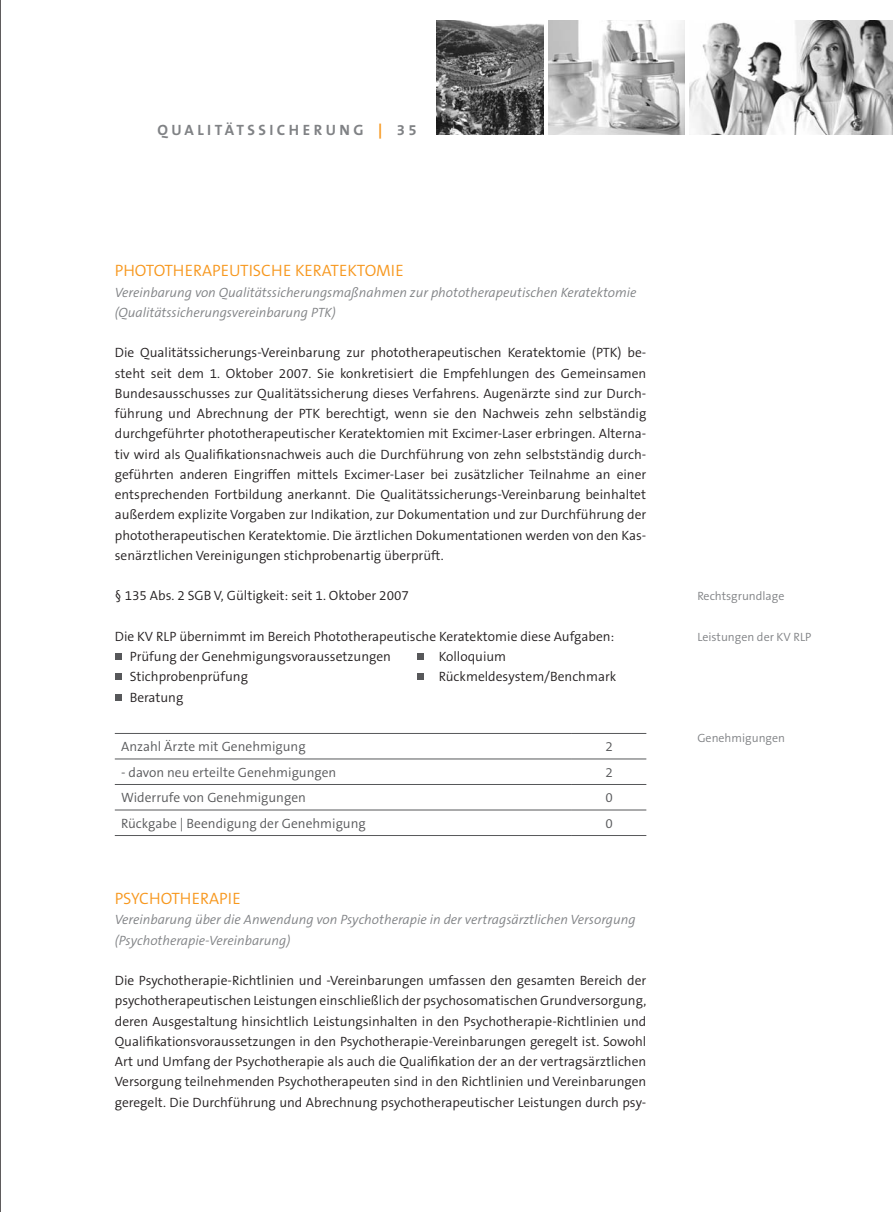
<style>
.page{position:relative;width:893px;height:1212px;background:#fff}
.page>*{position:absolute;margin:0;border:0;box-sizing:border-box;transform-origin:0 0}
.t1{font:300 16.5px "The Sans B4";color:#f7971d}
.t2{font:700 15px "The Sans B7";letter-spacing:.23em;color:#808285}
.t3{font:300 13.5px/20.2px "The Sans B4";color:#231f20;text-align:justify}
.t4{font:italic 300 13.5px/20.2px "The Sans B4";color:#808285}
.t5{font:300 13.5px "The Sans B4";color:#57585a}
.t6{font:300 12px "The Sans B4";color:#808285}
.s1{color:#f7971d}
</style>
<div class="page">
<hr style="left:0;top:0;width:1px;height:1212px;background:#231f20">
<img style="left:690px;top:20px;width:203px;height:114px">
<img style="left:549px;top:20px;width:136px;height:114px">
<img style="left:437px;top:20px;width:106px;height:114px">
<div style="left:115px;top:653px;width:7px;height:7px;background:#57585a"></div>
<div style="left:417px;top:653px;width:6px;height:7px;background:#57585a"></div>
<div style="left:115px;top:673px;width:7px;height:7px;background:#57585a"></div>
<div style="left:417px;top:673px;width:6px;height:7px;background:#57585a"></div>
<div style="left:115px;top:694px;width:7px;height:6px;background:#57585a"></div>
<hr style="left:115px;top:759px;width:457px;height:1px;background:#57585a">
<hr style="left:572px;top:759px;width:74px;height:1px;background:#57585a">
<hr style="left:115px;top:784px;width:457px;height:1px;background:#57585a">
<hr style="left:572px;top:784px;width:74px;height:1px;background:#57585a">
<hr style="left:115px;top:810px;width:457px;height:1px;background:#57585a">
<hr style="left:572px;top:810px;width:74px;height:1px;background:#57585a">
<hr style="left:115px;top:835px;width:457px;height:1px;background:#57585a">
<hr style="left:572px;top:835px;width:74px;height:1px;background:#57585a">
<hr style="left:115px;top:733px;width:457px;height:1px;background:#57585a">
<hr style="left:572px;top:733px;width:74px;height:1px;background:#57585a">
<p class="t2" style="left:157px;top:121px;width:261px">QUALITÄTSSICHERUNG <span class="s1">|</span> 35</p>
<p class="t1" style="left:115px;top:262px;width:290px">Phototherapeutische Keratektomie</p>
<p class="t4" style="left:115px;top:282px;width:523px">Vereinbarung von Qualitätssicherungsmaßnahmen zur phototherapeutischen Keratektomie (Qualitätssicherungsvereinbarung PTK)</p>
<p class="t3" style="left:115px;top:343px;width:533px">Die Qualitätssicherungs-Vereinbarung zur phototherapeutischen Keratektomie (PTK) be&shy;steht seit dem 1. Oktober 2007. Sie konkretisiert die E mpfehlungen des Gemeinsamen Bundesausschusses zur Qualitätssicherung dieses Verfahrens. Augenärzte sind zur Durch&shy;führung und Abrechnung der PTK berechtigt, wenn sie den Nachweis zehn selbständig durchgeführter phototherapeutischer Keratektomien mit Excimer-Laser erbringen. Alterna&shy;tiv wird als Qualifikationsnachweis auch die Durchführung von zehn selbstständig durch&shy;geführten anderen Eingriffen mittels Excimer-Laser bei zusätzlicher Teilnahme an einer entsprechenden Fortbildung anerkannt. Die Qualitätssicherungs-Vereinbarung beinhaltet außerdem explizite Vorgaben zur I ndikation, zur Dokumentation und zur Durchführung der phototherapeutischen Keratektomie. Die ärztlichen Dokumentationen werden von den Kas&shy;senärztlichen Vereinigungen stichprobenartig überprüft.</p>
<p class="t3" style="left:115px;top:586px;width:296px">§ 135 Abs. 2 SGB V, Gültigkeit: seit 1. Oktober 2007</p>
<p class="t3" style="left:130px;top:626px;width:486px;text-indent:-15px">Die KV RLP übernimmt im Bereich Phototherapeutische Keratektomie diese Aufgaben:<br>Prüfung der Genehmigungsvoraussetzungen</p>
<p class="t3" style="left:439px;top:647px;width:69px">Kolloquium</p>
<p class="t3" style="left:130px;top:667px;width:120px">Stichprobenprüfung</p>
<p class="t3" style="left:439px;top:667px;width:179px">Rückmeldesystem/Benchmark</p>
<p class="t3" style="left:130px;top:687px;width:55px">Beratung</p>
<p class="t5" style="left:121px;top:739px;width:186px">Anzahl Ärzte mit Genehmigung</p>
<p class="t5" style="left:605px;top:739px;width:9px">2</p>
<p class="t5" style="left:121px;top:765px;width:217px">- davon neu erteilte Genehmigungen</p>
<p class="t5" style="left:605px;top:765px;width:9px">2</p>
<p class="t5" style="left:121px;top:790px;width:186px">Widerrufe von Genehmigungen</p>
<p class="t5" style="left:605px;top:790px;width:9px">0</p>
<p class="t5" style="left:121px;top:816px;width:246px">Rückgabe | Beendigung der Genehmigung</p>
<p class="t5" style="left:605px;top:816px;width:9px">0</p>
<p class="t1" style="left:115px;top:890px;width:127px">Psychotherapie</p>
<p class="t4" style="left:115px;top:910px;width:522px">Vereinbarung über die Anwendung von Psychotherapie in der vertragsärztlichen Versorgung (Psychotherapie-Vereinbarung)</p>
<p class="t3" style="left:115px;top:971px;width:533px">Die Psychotherapie-Richtlinien und -Vereinbarungen umfassen den gesamten Bereich der psychotherapeutischen Leistungen einschließlich der psychosomatischen Grundversorgung, deren Ausgestaltung hinsichtlich Leistungsinhalten in den Psychotherapie-Richtlinien und Qualifikationsvoraussetzungen in den Psychotherapie-Vereinbarungen geregelt ist. Sowohl Art und U mfang der Psychotherapie als auch die Qualifikation der an der vertragsärztlichen Versorgung teilnehmenden Psychotherapeuten sind in den Richtlinien und Vereinbarungen geregelt. Die Durchführung und Abrechnung psychotherapeutischer Leistungen durch psy-</p>
<p class="t6" style="left:697px;top:590px;width:89px">Rechtsgrundlage</p>
<p class="t6" style="left:697px;top:630px;width:116px">Leistungen der KV RLP</p>
<p class="t6" style="left:697px;top:731px;width:89px">Genehmigungen</p>
</div>
